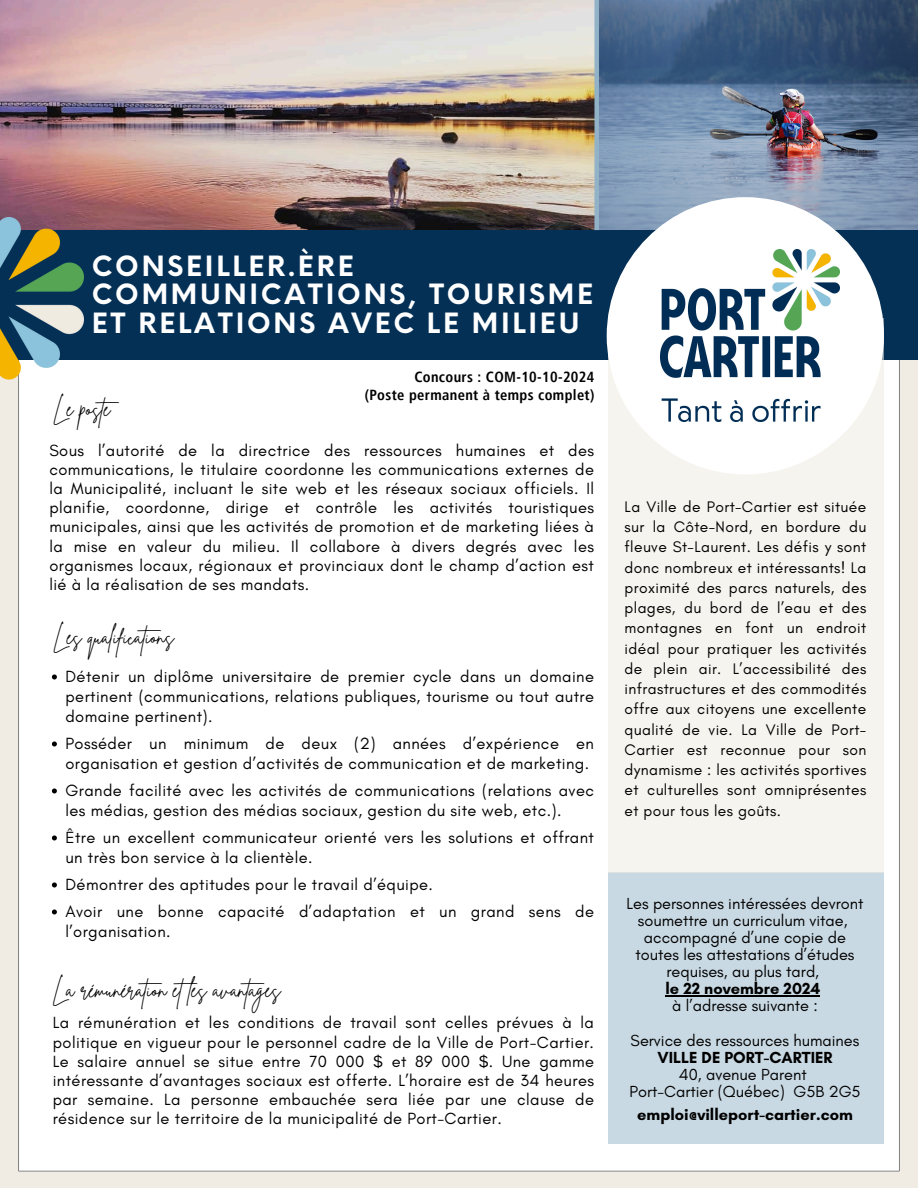
<style>
.page{position:relative;width:918px;height:1188px;background:#f0ebe3}
.page>*{position:absolute;margin:0;border:0;box-sizing:border-box;transform-origin:0 0}
.t1{font:700 27.3px/28.2px "Neue Einstellung";letter-spacing:.1em;color:#fff}
.t2{font:21.15px "Brittany Signature";color:#000}
.t3{font:16.5px/19.2px "Glacial Indifference";letter-spacing:.025em;color:#000}
.t4{font:16.35px/17.1px "Glacial Indifference";color:#000;text-align:center}
.t5{font:700 16.35px "Glacial Indifference";color:#000}
.t6{font:15.6px/20.2px "Glacial Indifference";letter-spacing:.025em;color:#000;text-align:justify}
.t7{font:700 condensed 14.55px "Frutiger LT Pro";letter-spacing:.025em;color:#000}
.s1{font-weight:700}
</style>
<div class="page">
<div style="left:18px;top:359px;width:882px;height:812px;background:#fff"></div>
<img style="left:599px;top:0;width:319px;height:230px">
<img style="left:0;top:0;width:594px;height:230px">
<div style="left:0;top:230px;width:918px;height:129px;background:#053056"></div>
<div style="left:608px;top:873px;width:276px;height:271px;background:#c9d9e3"></div>
<div style="left:608px;top:318px;width:276px;height:555px;background:#f6f4ef"></div>
<div style="left:607px;top:197px;width:277px;height:277px;background:#fff;border-radius:50%"></div>
<img style="left:661px;top:250px;width:178px;height:172px">
<img style="left:0;top:217px;width:84px;height:171px">
<svg style="left:52px;top:674px;width:5px;height:5px"></svg>
<svg style="left:52px;top:741px;width:5px;height:5px"></svg>
<svg style="left:52px;top:788px;width:5px;height:5px"></svg>
<svg style="left:52px;top:835px;width:5px;height:5px"></svg>
<svg style="left:52px;top:882px;width:5px;height:5px"></svg>
<svg style="left:52px;top:909px;width:5px;height:5px"></svg>
<hr style="left:666px;top:995px;width:154px;height:2px;background:#000">
<div style="left:594px;top:0;width:5px;height:230px;background:#92b2c7"></div>
<h2 class="t1" style="left:92px;top:250px;width:503px">CONSEILLER.ÈRE<br>COMMUNICATIONS, TOURISME<br>ET RELATIONS AVEC LE MILIEU</h2>
<h4 class="t7" style="left:414px;top:368px;width:182px">Concours : COM-10-10-2024</h4>
<h2 class="t7" style="left:365px;top:386px;width:231px">(Poste permanent à temps complet)</h2>
<h4 class="t2" style="left:53px;top:395px;width:74px">Le poste</h4>
<p class="t3" style="left:49px;top:441px;width:546px;text-align:justify">Sous l’autorité de la directrice des ressources humaines et des communications, le titulaire coordonne les communications externes de la Municipalité, incluant le site web et les réseaux sociaux officiels. Il planifie, coordonne, dirige et contrôle les activités touristiques municipales, ainsi que les activités de promotion et de marketing liées à la mise en valeur du milieu. Il collabore à divers degrés avec les organismes locaux, régionaux et provinciaux dont le champ d’action est lié à la réalisation de ses mandats.</p>
<p class="t2" style="left:53px;top:622px;width:123px">Les qualifications</p>
<h4 class="t3" style="left:65px;top:666px;width:530px;line-height:20px;text-align:justify">Détenir un diplôme universitaire de premier cycle dans un domaine pertinent (communications, relations publiques, tourisme ou tout autre domaine pertinent).</h4>
<h4 class="t3" style="left:65px;top:733px;width:530px;line-height:20px">Posséder un minimum de deux (2) années d’expérience en organisation et gestion d’activités de communication et de marketing.</h4>
<h4 class="t3" style="left:65px;top:780px;width:530px;line-height:20px">Grande facilité avec les activités de communications (relations avec les médias, gestion des médias sociaux, gestion du site web, etc.).</h4>
<h4 class="t3" style="left:65px;top:827px;width:530px;line-height:20px">Être un excellent communicateur orienté vers les solutions et offrant un très bon service à la clientèle.</h4>
<h2 class="t3" style="left:65px;top:875px;width:369px">Démontrer des aptitudes pour le travail d’équipe.</h2>
<p class="t3" style="left:65px;top:901px;width:530px;line-height:20px">Avoir une bonne capacité d’adaptation et un grand sens de l’organisation.</p>
<h4 class="t2" style="left:52px;top:975px;width:230px">La rémunération etles avantages</h4>
<h4 class="t3" style="left:53px;top:1013px;width:543px;text-align:justify">La rémunération et les conditions de travail sont celles prévues à la politique en vigueur pour le personnel cadre de la Ville de Port-Cartier.<br>Le salaire annuel se situe entre 70 000 $ et 89 000 $. Une gamme intéressante d’avantages sociaux est offerte. L’horaire est de 34 heures par semaine. La personne embauchée sera liée par une clause de résidence sur le territoire de la municipalité de Port-Cartier.</h4>
<h4 class="t6" style="left:625px;top:496px;width:243px">La Ville de Port-Cartier est située sur la Côte-Nord, en bordure du fleuve St-Laurent. Les défis y sont donc nombreux et intéressants! La proximité des parcs naturels, des plages, du bord de l’eau et des montagnes en font un endroit idéal pour pratiquer les activités de plein air. L’accessibilité des infrastructures et des commodités offre aux citoyens une excellente qualité de vie. La Ville de Port-Cartier est reconnue pour son dynamisme : les activités sportives et culturelles sont omniprésentes et pour tous les goûts.</h4>
<h3 class="t4" style="left:626px;top:895px;width:239px">Les personnes intéressées devront soumettre un curriculum vitae, accompagné d’une copie de toutes les attestations d’études requises, au plus tard,<br><span class="s1">le 22 novembre 2024<br></span>à l’adresse suivante :</h3>
<p class="t4" style="left:629px;top:1031px;width:233px">Service des ressources humaines<br><span class="s1">VILLE DE PORT-CARTIER<br></span>40, avenue Parent<br>Port-Cartier (Québec) G5B 2G5</p>
<p class="t5" style="left:637px;top:1104px;width:217px">emploi@villeport-cartier.com</p>
</div>
